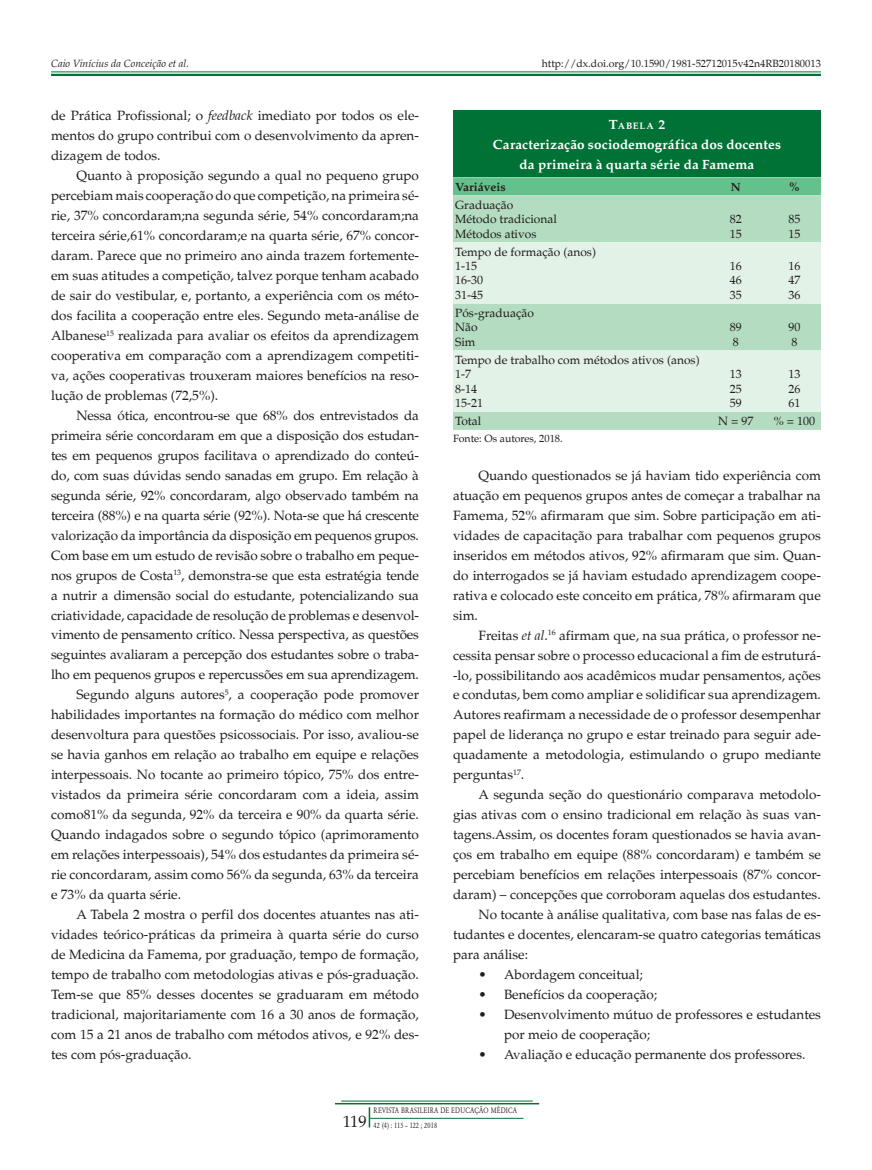
<style>
.page{position:relative;width:872px;height:1170px;background:#fff}
.page>*{position:absolute;margin:0;border:0;box-sizing:border-box;transform-origin:0 0}
.Body_text{font:13.5px/20px "Palton Roman";color:#231f20;text-align:justify}
.ABV{font:13.5px/20px "Palton Roman";color:#231f20;text-align:justify}
.O_White{font:700 13.5px/20px "Palton";letter-spacing:.01em;color:#fff;text-align:center}
.TE{font:12px "Palton Roman";color:#231f20}
.TC{font:12px "Palton Roman";color:#231f20}
.PC{font:700 12px "Palton";color:#231f20}
.TE_c7{font:10.5px "Palton Roman";color:#231f20}
.t1{font:italic 10.5px "Palton";color:#231f20}
.O_White-2{font:700 9.45px "Palton";letter-spacing:.09em;color:#fff}
.t2{font:8.25px/15px "Garamond";letter-spacing:.03em;color:#231f20;scale:.8 1}
.s1{font-family:"Palton";font-style:italic}
.s2{font-size:13.5px}
.s3{font-family:"Palton Roman";font-size:16.5px}
</style>
<div class="page">
<hr style="left:370px;top:1117px;width:153px;height:1px;background:#007236">
<svg style="left:369px;top:1107px;width:1px;height:20px"></svg>
<hr style="left:341px;top:1100px;width:192px;height:1px;background:#007236">
<hr style="left:335px;top:1102px;width:204px;height:2px;background:#007236">
<hr style="left:51px;top:71px;width:770px;height:1px;background:#007236">
<hr style="left:51px;top:74px;width:770px;height:2px;background:#007236">
<div style="left:453px;top:111px;width:368px;height:66px;background:#007236"></div>
<div style="left:453px;top:177px;width:368px;height:18px;background:#65c18b"></div>
<div style="left:453px;top:195px;width:368px;height:235px;background:#b3dcc0"></div>
<svg style="left:453px;top:242px;width:368px;height:170px;background:#d5ecdc"></svg>
<p class="t1" style="left:51px;top:58px;width:140px">Caio Vinícius da Conceição et al.</p>
<p class="TE_c7" style="left:542px;top:57px;width:281px">http://dx.doi.org/10.1590/1981-52712015v42n4RB20180013</p>
<p class="Body_text" style="left:51px;top:106px;width:369px">de Prática Profissional; o <span class="s1">feedback</span> imediato por todos os ele&shy;mentos do grupo contribui com o desenvolvimento da apren&shy;dizagem de todos.</p>
<p class="Body_text" style="left:51px;top:166px;width:369px;text-indent:26px">Quanto à proposição segundo a qual no pequeno grupo percebiam mais cooperação do que competição, na primeira sé&shy;rie, 37% concordaram;na segunda série, 54% concordaram;na terceira série,61% concordaram;e na quarta série, 67% concor&shy;daram. Parece que no primeiro ano ainda trazem fortemente&shy;em suas atitudes a competição, talvez porque tenham acabado de sair do vestibular, e, portanto, a experiência com os méto&shy;dos facilita a cooperação entre eles. Segundo meta-análise de Albanese<sup>15</sup> realizada para avaliar os efeitos da aprendizagem cooperativa em comparação com a aprendizagem competiti&shy;va, ações cooperativas trouxeram maiores benefícios na reso&shy;lução de problemas (72,5%).</p>
<p class="Body_text" style="left:51px;top:405px;width:369px;text-indent:26px">Nessa ótica, encontrou-se que 68% dos entrevistados da primeira série concordaram em que a disposição dos estudan&shy;tes em pequenos grupos facilitava o aprendizado do conteú&shy;do, com suas dúvidas sendo sanadas em grupo. Em relação à segunda série, 92% concordaram, algo observado também na terceira (88%) e na quarta série (92%). Nota-se que há crescente valorização da importância da disposição em pequenos grupos.<br>Com base em um estudo de revisão sobre o trabalho em peque&shy;nos grupos de Costa<sup>13</sup>, demonstra-se que esta estratégia tende a nutrir a dimensão social do estudante, potencializando sua criatividade, capacidade de resolução de problemas e desenvol&shy;vimento de pensamento crítico. Nessa perspectiva, as questões seguintes avaliaram a percepção dos estudantes sobre o traba&shy;lho em pequenos grupos e repercussões em sua aprendizagem.</p>
<p class="Body_text" style="left:51px;top:685px;width:369px;text-indent:26px">Segundo alguns autores<sup>5</sup>, a cooperação pode promover habilidades importantes na formação do médico com melhor desenvoltura para questões psicossociais. Por isso, avaliou-se se havia ganhos em relação ao trabalho em equipe e relações interpessoais. No tocante ao primeiro tópico, 75% dos entre&shy;vistados da primeira série concordaram com a ideia, assim como81% da segunda, 92% da terceira e 90% da quarta série.<br>Quando indagados sobre o segundo tópico (aprimoramento em relações interpessoais), 54% dos estudantes da primeira sé&shy;rie concordaram, assim como 56% da segunda, 63% da terceira e 73% da quarta série.</p>
<p class="Body_text" style="left:51px;top:904px;width:369px;text-indent:26px">A Tabela 2 mostra o perfil dos docentes atuantes nas ati&shy;vidades teórico-práticas da primeira à quarta série do curso de Medicina da Famema, por graduação, tempo de formação, tempo de trabalho com metodologias ativas e pós-graduação.<br>Tem-se que 85% desses docentes se graduaram em método tradicional, majoritariamente com 16 a 30 anos de formação, com 15 a 21 anos de trabalho com métodos ativos, e 92% des&shy;tes com pós-graduação.</p>
<p class="O_White-2" style="left:609px;top:120px;width:58px"><span class="s2">T</span>ABELA <span class="s2">2</span></p>
<p class="O_White" style="left:493px;top:134px;width:290px">Caracterização sociodemográfica dos docentes da primeira à quarta série da Famema</p>
<p class="PC" style="left:455px;top:179px;width:52px">Variáveis</p>
<p class="PC" style="left:731px;top:179px;width:11px">N</p>
<p class="PC" style="left:789px;top:179px;width:12px">%</p>
<p class="TE" style="left:455px;top:197px;width:60px">Graduação</p>
<p class="TE" style="left:455px;top:212px;width:103px">Método tradicional</p>
<p class="TE" style="left:455px;top:226px;width:83px">Métodos ativos</p>
<p class="TC" style="left:730px;top:212px;width:13px">82</p>
<p class="TC" style="left:730px;top:226px;width:13px">15</p>
<p class="TC" style="left:788px;top:212px;width:13px">85</p>
<p class="TC" style="left:788px;top:226px;width:13px">15</p>
<p class="TE" style="left:455px;top:244px;width:142px">Tempo de formação (anos)</p>
<p class="TE" style="left:455px;top:259px;width:23px">1-15</p>
<p class="TE" style="left:455px;top:273px;width:29px">16-30</p>
<p class="TE" style="left:455px;top:288px;width:29px">31-45</p>
<p class="TE" style="left:455px;top:306px;width:80px">Pós-graduação</p>
<p class="TE" style="left:455px;top:320px;width:24px">Não</p>
<p class="TE" style="left:455px;top:334px;width:22px">Sim</p>
<p class="TE" style="left:455px;top:353px;width:246px">Tempo de trabalho com métodos ativos (anos)</p>
<p class="TE" style="left:455px;top:367px;width:17px">1-7</p>
<p class="TE" style="left:455px;top:381px;width:23px">8-14</p>
<p class="TE" style="left:455px;top:396px;width:29px">15-21</p>
<p class="TC" style="left:730px;top:259px;width:13px">16</p>
<p class="TC" style="left:730px;top:273px;width:13px">46</p>
<p class="TC" style="left:730px;top:288px;width:13px">35</p>
<p class="TC" style="left:730px;top:320px;width:13px">89</p>
<p class="TC" style="left:733px;top:334px;width:7px">8</p>
<p class="TC" style="left:730px;top:367px;width:13px">13</p>
<p class="TC" style="left:730px;top:381px;width:13px">25</p>
<p class="TC" style="left:730px;top:396px;width:13px">59</p>
<p class="TC" style="left:788px;top:259px;width:13px">16</p>
<p class="TC" style="left:788px;top:273px;width:13px">47</p>
<p class="TC" style="left:788px;top:288px;width:13px">36</p>
<p class="TC" style="left:788px;top:320px;width:13px">90</p>
<p class="TC" style="left:791px;top:334px;width:7px">8</p>
<p class="TC" style="left:788px;top:367px;width:13px">13</p>
<p class="TC" style="left:788px;top:381px;width:13px">26</p>
<p class="TC" style="left:788px;top:396px;width:13px">61</p>
<p class="TE" style="left:455px;top:414px;width:28px">Total</p>
<p class="TC" style="left:718px;top:414px;width:37px">N = 97</p>
<p class="TC" style="left:773px;top:414px;width:43px">% = 100</p>
<p class="TE_c7" style="left:453px;top:432px;width:111px">Fonte: Os autores, 2018.</p>
<p class="ABV" style="left:453px;top:465px;width:369px;text-indent:26px">Quando questionados se já haviam tido experiência com atuação em pequenos grupos antes de começar a trabalhar na Famema, 52% afirmaram que sim. Sobre participação em ati&shy;vidades de capacitação para trabalhar com pequenos grupos inseridos em métodos ativos, 92% afirmaram que sim. Quan&shy;do interrogados se já haviam estudado aprendizagem coope&shy;rativa e colocado este conceito em prática, 78% afirmaram que sim.</p>
<p class="Body_text" style="left:453px;top:625px;width:369px;text-indent:26px">Freitas <span class="s1">et al</span>.<sup>16</sup> afirmam que, na sua prática, o professor ne&shy;cessita pensar sobre o processo educacional a fim de estruturá--lo, possibilitando aos acadêmicos mudar pensamentos, ações e condutas, bem como ampliar e solidificar sua aprendizagem.<br>Autores reafirmam a necessidade de o professor desempenhar papel de liderança no grupo e estar treinado para seguir ade&shy;quadamente a metodologia, estimulando o grupo mediante perguntas<sup>17</sup>.</p>
<p class="Body_text" style="left:453px;top:784px;width:369px;text-indent:26px">A segunda seção do questionário comparava metodolo&shy;gias ativas com o ensino tradicional em relação às suas van&shy;tagens.Assim, os docentes foram questionados se havia avan&shy;ços em trabalho em equipe (88% concordaram) e também se percebiam benefícios em relações interpessoais (87% concor&shy;daram) – concepções que corroboram aquelas dos estudantes.</p>
<p class="Body_text" style="left:453px;top:904px;width:369px;text-indent:26px">No tocante à análise qualitativa, com base nas falas de es&shy;tudantes e docentes, elencaram-se quatro categorias temáticas para análise:</p>
<p class="Body_text" style="left:478px;top:964px;width:166px">• Abordagem conceitual;</p>
<p class="Body_text" style="left:478px;top:984px;width:180px">• Benefícios da cooperação;</p>
<p class="Body_text" style="left:504px;top:1004px;width:318px;text-indent:-26px">• Desenvolvimento mútuo de professores e estudantes por meio de cooperação;</p>
<p class="Body_text" style="left:478px;top:1044px;width:328px">• Avaliação e educação permanente dos professores.</p>
<p class="t2" style="left:343px;top:1102px;width:219px;text-indent:31px">REVISTA BRASILEIRA DE EDUCAÇÃO MÉDICA<br><span class="s3">119</span> 42 (4) : 115 – 122 ; 2018</p>
</div>
